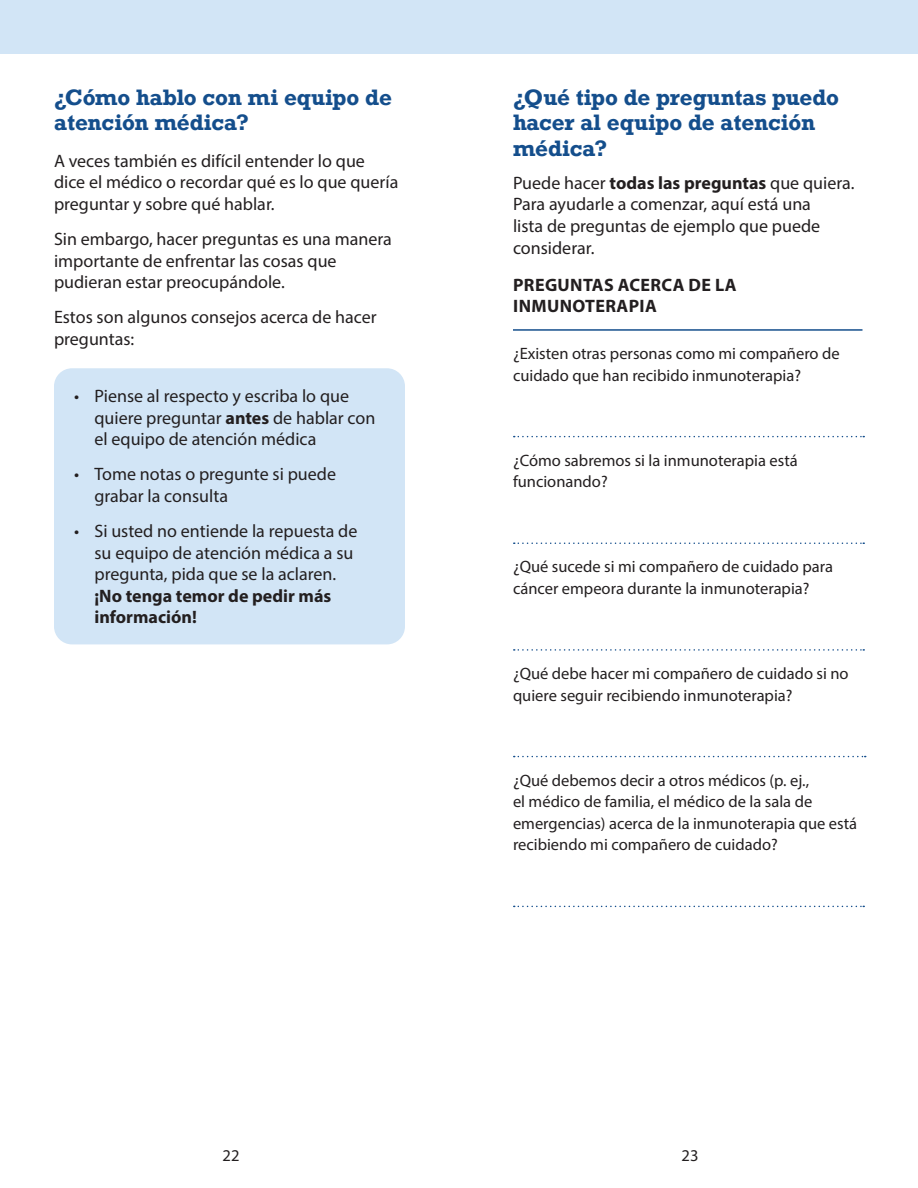
<style>
.page{position:relative;width:918px;height:1188px;background:#fff}
.page>*{position:absolute;margin:0;border:0;box-sizing:border-box;transform-origin:0 0}
.t1{font:700 21px/25.2px "Rockwell";letter-spacing:-.01em;color:#144e8c}
.t2{font:18px/21.6px "Myriad Pro";color:#231f20}
.t3{font:700 18px/21.6px "Myriad Pro";color:#231f20}
.t4{font:700 18px/21.6px "Myriad Pro";letter-spacing:.02em;color:#231f20}
.t5{font:16.5px/21.6px "Myriad Pro";color:#231f20}
.s1{font-weight:700}
</style>
<div class="page">
<div style="left:54px;top:368px;width:351px;height:276px;background:#d2e5f6;border-radius:18px"></div>
<div style="left:0;top:0;width:459px;height:54px;background:#d2e5f6"></div>
<div style="left:459px;top:0;width:459px;height:54px;background:#d2e5f6"></div>
<hr style="left:513px;top:329px;width:349px;height:2px;background:#144e8c">
<svg style="left:514px;top:436px;width:350px;height:1px"></svg>
<svg style="left:514px;top:543px;width:350px;height:1px"></svg>
<svg style="left:514px;top:649px;width:350px;height:2px"></svg>
<svg style="left:514px;top:756px;width:352px;height:1px"></svg>
<svg style="left:514px;top:906px;width:350px;height:1px"></svg>
<p class="t1" style="left:54px;top:85px;width:339px">¿Cómo hablo con mi equipo de atención médica?</p>
<p class="t2" style="left:54px;top:150px;width:346px">A veces también es difícil entender lo que dice el médico o recordar qué es lo que quería preguntar y sobre qué hablar.</p>
<p class="t2" style="left:54px;top:228px;width:339px">Sin embargo, hacer preguntas es una manera importante de enfrentar las cosas que pudieran estar preocupándole.</p>
<p class="t2" style="left:54px;top:306px;width:324px">Estos son algunos consejos acerca de hacer preguntas:</p>
<p class="t2" style="left:94px;top:385px;width:282px;text-indent:-20px">• Piense al respecto y escriba lo que quiere preguntar <span class="s1">antes</span> de hablar con el equipo de atención médica</p>
<p class="t2" style="left:94px;top:463px;width:243px;text-indent:-20px">• Tome notas o pregunte si puede grabar la consulta</p>
<p class="t2" style="left:94px;top:520px;width:264px;text-indent:-20px">• Si usted no entiende la repuesta de su equipo de atención médica a su pregunta, pida que se la aclaren.</p>
<p class="t3" style="left:94px;top:584px;width:238px">¡No tenga temor de pedir más información!</p>
<p class="t1" style="left:513px;top:85px;width:328px">¿Qué tipo de preguntas puedo hacer al equipo de atención médica?</p>
<p class="t2" style="left:513px;top:172px;width:343px">Puede hacer <span class="s1">todas las preguntas</span> que quiera.<br>Para ayudarle a comenzar, aquí está una<br>lista de preguntas de ejemplo que puede considerar.</p>
<p class="t4" style="left:513px;top:273px;width:225px">PREGUNTAS ACERCA DE LA<br>INMUNOTERAPIA</p>
<p class="t5" style="left:513px;top:342px;width:328px">¿Existen otras personas como mi compañero de cuidado que han recibido inmunoterapia?</p>
<p class="t5" style="left:513px;top:449px;width:286px">¿Cómo sabremos si la inmunoterapia está funcionando?</p>
<p class="t5" style="left:513px;top:556px;width:322px">¿Qué sucede si mi compañero de cuidado para cáncer empeora durante la inmunoterapia?</p>
<p class="t5" style="left:513px;top:662px;width:337px">¿Qué debe hacer mi compañero de cuidado si no quiere seguir recibiendo inmunoterapia?</p>
<p class="t5" style="left:513px;top:769px;width:346px">¿Qué debemos decir a otros médicos (p. ej.,<br>el médico de familia, el médico de la sala de emergencias) acerca de la inmunoterapia que está recibiendo mi compañero de cuidado?</p>
<p class="t5" style="left:223px;top:1145px;width:18px">22</p>
<p class="t5" style="left:682px;top:1145px;width:18px">23</p>
</div>
